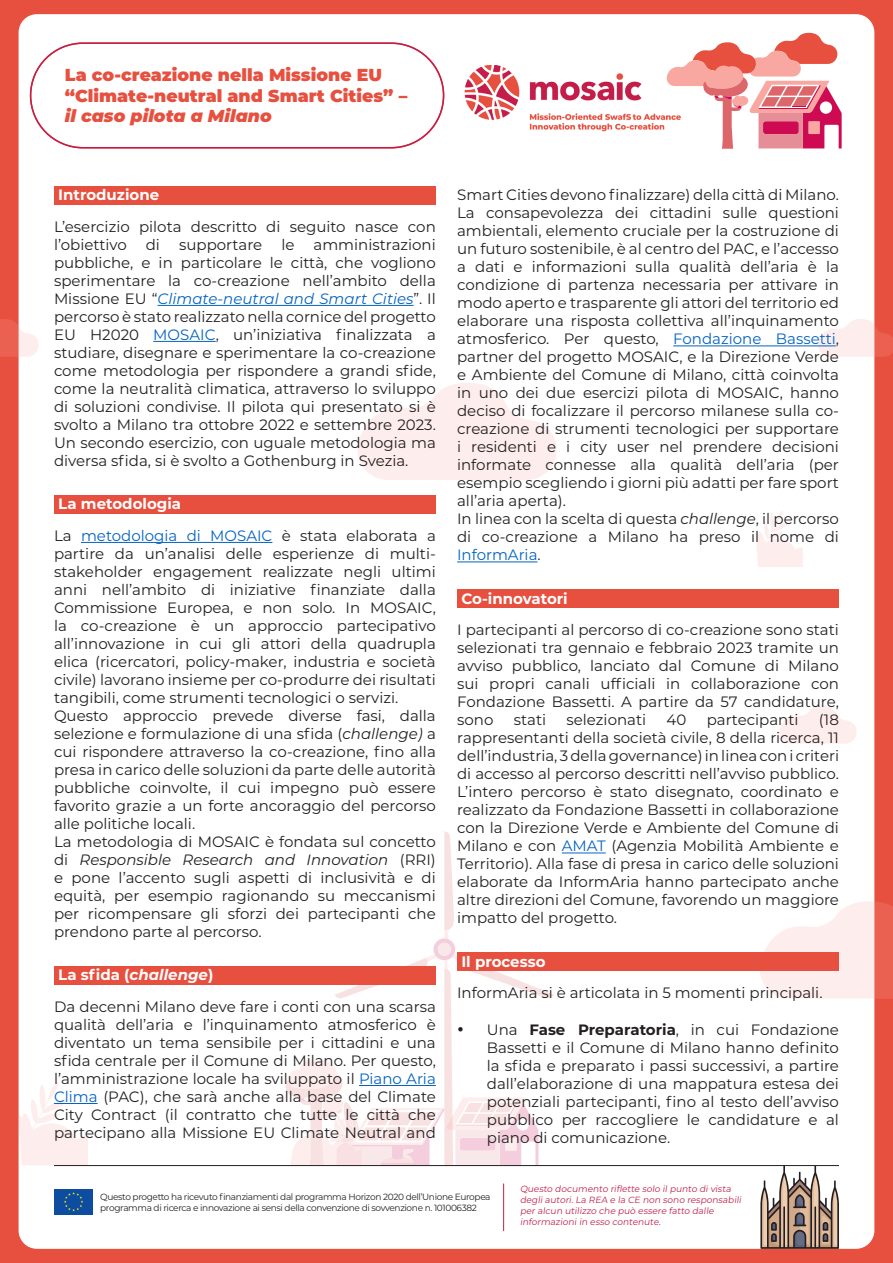
<style>
.page{position:relative;width:893px;height:1263px;background:#e7503f}
.page>*{position:absolute;margin:0;border:0;box-sizing:border-box;transform-origin:0 0}
.Normal__Web{font:900 17.25px/20.7px "Montserrat";color:#e7503f}
.t1{font:15px/18px "Montserrat";color:#231f20;text-align:justify}
.Normal__Web-2{font:700 15px "Montserrat";color:#fff}
.t2{font:9px/10.8px "Montserrat";letter-spacing:-.04em;color:#231f20}
.t3{font:9px/10.8px "Montserrat";color:#c41d49}
.s1{font-style:italic}
.s2{font-style:italic;color:#0563c1}
.s3{color:#0563c1}
.s4{font-weight:700}
</style>
<div class="page">
<div style="left:19px;top:14px;width:855px;height:1235px;background:#fff;border-radius:18px"></div>
<svg style="left:760px;top:1166px;width:79px;height:83px"></svg>
<svg style="left:358px;top:383px;width:199px;height:97px"></svg>
<svg style="left:760px;top:901px;width:133px;height:98px"></svg>
<svg style="left:19px;top:1082px;width:69px;height:83px"></svg>
<svg style="left:756px;top:511px;width:47px;height:56px"></svg>
<div style="left:30px;top:42px;width:414px;height:106px;border:2px solid #c41d49;border-radius:52px"></div>
<svg style="left:0;top:319px;width:39px;height:38px"></svg>
<svg style="left:779px;top:706px;width:78px;height:38px"></svg>
<svg style="left:817px;top:319px;width:76px;height:38px"></svg>
<div style="left:54px;top:186px;width:382px;height:18px;background:#e7503f"></div>
<hr style="left:158px;top:305px;width:256px;height:1px;background:#0563c1">
<hr style="left:153px;top:341px;width:63px;height:1px;background:#0563c1">
<div style="left:54px;top:495px;width:382px;height:18px;background:#e7503f"></div>
<hr style="left:81px;top:542px;width:191px;height:1px;background:#0563c1">
<div style="left:54px;top:966px;width:382px;height:18px;background:#e7503f"></div>
<hr style="left:54px;top:1103px;width:44px;height:1px;background:#0563c1">
<hr style="left:673px;top:345px;width:163px;height:1px;background:#0563c1">
<hr style="left:457px;top:561px;width:80px;height:1px;background:#0563c1">
<div style="left:457px;top:589px;width:382px;height:19px;background:#e7503f"></div>
<hr style="left:562px;top:852px;width:44px;height:1px;background:#0563c1">
<div style="left:457px;top:952px;width:382px;height:19px;background:#e7503f"></div>
<img style="left:464px;top:66px;width:202px;height:65px">
<svg style="left:666px;top:33px;width:176px;height:116px"></svg>
<hr style="left:54px;top:1165px;width:785px;height:1px;background:#231f20">
<svg style="left:54px;top:1214px;width:39px;height:1px"></svg>
<div style="left:54px;top:1189px;width:39px;height:25px;background:#0d4da1"></div>
<svg style="left:64px;top:1192px;width:19px;height:19px"></svg>
<hr style="left:503px;top:1183px;width:1px;height:48px;background:#c41d49">
<svg style="left:284px;top:831px;width:271px;height:335px"></svg>
<p class="Normal__Web" style="left:65px;top:63px;width:344px">La co-creazione nella Missione EU “Climate-neutral and Smart Cities” – <span class="s1">il caso pilota a Milano</span></p>
<p class="Normal__Web-2" style="left:58px;top:184px;width:103px">Introduzione</p>
<p class="t1" style="left:54px;top:217px;width:383px">L’esercizio pilota descritto di seguito nasce con l’obiettivo</p>
<p class="t1" style="left:54px;top:235px;width:383px;text-indent:259px">amministrazioni pubbliche, e in particolare le città, che vogliono sperimentare la co-creazione nell’ambito della Missione EU “<span class="s2">Climate-neutral and Smart Cities</span>”. Il percorso è stato realizzato nella cornice del progetto EU H2020 <span class="s3">MOSAIC</span>, un’iniziativa finalizzata a studiare, disegnare e sperimentare la co-creazione come metodologia per rispondere a grandi sfide, come la neutralità climatica, attraverso lo sviluppo di soluzioni condivise. Il pilota qui presentato si è svolto a Milano tra ottobre 2022 e settembre 2023.<br>Un secondo esercizio, con uguale metodologia ma diversa sfida, si è svolto a Gothenburg in Svezia.</p>
<p class="Normal__Web-2" style="left:58px;top:493px;width:124px">La metodologia</p>
<p class="t1" style="left:54px;top:526px;width:383px">La <span class="s3">metodologia di MOSAIC</span> è stata elaborata a partire da un’analisi delle esperienze di multi&shy;stakeholder engagement realizzate negli ultimi anni nell’ambito di iniziative finanziate dalla Commissione Europea, e non solo. In MOSAIC, la co-creazione è un approccio partecipativo all’innovazione in cui gli attori della quadrupla elica (ricercatori, policy-maker, industria e società civile) lavorano insieme per co-produrre dei risultati tangibili, come strumenti tecnologici o servizi.</p>
<p class="t1" style="left:54px;top:706px;width:383px">Questo approccio prevede diverse fasi, dalla selezione e formulazione di una sfida (<span class="s1">challenge)</span> a cui rispondere attraverso la co-creazione, fino alla presa in carico delle soluzioni da parte delle autorità pubbliche coinvolte, il cui impegno può essere favorito grazie a un forte ancoraggio del percorso alle politiche locali.</p>
<p class="t1" style="left:54px;top:832px;width:383px">La metodologia di MOSAIC è fondata sul concetto di <span class="s1">Responsible Research and Innovation</span> (RRI) e pone l’accento sugli aspetti di inclusività e di equità, per esempio ragionando su meccanismi per ricompensare gli sforzi dei partecipanti che prendono parte al percorso.</p>
<p class="Normal__Web-2" style="left:58px;top:964px;width:157px">La sfida (<span class="s1">challenge</span>)</p>
<p class="t1" style="left:54px;top:997px;width:383px">Da decenni Milano deve fare i conti con una scarsa qualità dell’aria e l’inquinamento atmosferico è diventato un tema sensibile per i cittadini e una sfida centrale per il Comune di Milano. Per questo, l’amministrazione locale ha sviluppato il <span class="s3">Piano Aria Clima</span> (PAC), che sarà anche alla base del Climate City Contract (il contratto che tutte le città che partecipano alla Missione EU Climate Neutral and</p>
<p class="t1" style="left:146px;top:235px;width:16px">di</p>
<p class="t1" style="left:179px;top:235px;width:85px">supportare</p>
<p class="t1" style="left:281px;top:235px;width:15px">le</p>
<p class="t1" style="left:457px;top:186px;width:383px">Smart Cities devono finalizzare) della città di Milano.</p>
<p class="t1" style="left:457px;top:204px;width:383px">La consapevolezza dei cittadini sulle questioni ambientali, elemento cruciale per la costruzione di un futuro sostenibile, è al centro del PAC, e l’accesso a dati e informazioni sulla qualità dell’aria è la condizione di partenza necessaria per attivare in modo aperto e trasparente gli attori del territorio ed elaborare una risposta collettiva all’inquinamento atmosferico. Per questo, <span class="s3">Fondazione Bassetti</span>, partner del progetto MOSAIC, e la Direzione Verde e Ambiente del Comune di Milano, città coinvolta in uno dei due esercizi pilota di MOSAIC, hanno deciso di focalizzare il percorso milanese sulla co&shy;creazione di strumenti tecnologici per supportare i residenti e i city user nel prendere decisioni informate connesse alla qualità dell’aria (per esempio scegliendo i giorni più adatti per fare sport all’aria aperta).</p>
<p class="t1" style="left:457px;top:510px;width:383px">In linea con la scelta di questa <span class="s1">challenge</span>, il percorso di co-creazione a Milano ha preso il nome di <span class="s3">InformAria</span>.</p>
<p class="Normal__Web-2" style="left:461px;top:588px;width:108px">Co-innovatori</p>
<p class="t1" style="left:457px;top:621px;width:383px">I partecipanti al percorso di co-creazione sono stati selezionati tra gennaio e febbraio 2023 tramite un avviso pubblico, lanciato dal Comune di Milano sui propri canali ufficiali in collaborazione con Fondazione Bassetti. A partire da 57 candidature, sono</p>
<p class="t1" style="left:457px;top:711px;width:383px;text-indent:362px">(18 rappresentanti della società civile, 8 della ricerca, 11 dell’industria, 3 della governance) in linea con i criteri di accesso al percorso descritti nell’avviso pubblico.<br>L’intero percorso è stato disegnato, coordinato e realizzato da Fondazione Bassetti in collaborazione con la Direzione Verde e Ambiente del Comune di Milano e con <span class="s3">AMAT</span> (Agenzia Mobilità Ambiente e Territorio). Alla fase di presa in carico delle soluzioni elaborate da InformAria hanno partecipato anche altre direzioni del Comune, favorendo un maggiore impatto del progetto.</p>
<p class="Normal__Web-2" style="left:461px;top:951px;width:86px">Il processo</p>
<p class="t1" style="left:457px;top:984px;width:367px">InformAria si è articolata in 5 momenti principali.</p>
<p class="t1" style="left:487px;top:1020px;width:354px;text-indent:-30px">• Una <span class="s4">Fase Preparatoria</span>, in cui Fondazione Bassetti e il Comune di Milano hanno definito la sfida e preparato i passi successivi, a partire dall’elaborazione di una mappatura estesa dei potenziali partecipanti, fino al testo dell’avviso pubblico per raccogliere le candidature e al piano di comunicazione.</p>
<p class="t1" style="left:514px;top:711px;width:34px">stati</p>
<p class="t1" style="left:566px;top:711px;width:81px">selezionati</p>
<p class="t1" style="left:666px;top:711px;width:21px">40</p>
<p class="t1" style="left:707px;top:711px;width:93px">partecipanti</p>
<p class="t2" style="left:100px;top:1191px;width:392px">Questo progetto ha ricevuto finanziamenti dal programma Horizon 2020 dell’Unione Europea programma di ricerca e innovazione ai sensi della convenzione di sovvenzione n. 101006382</p>
<p class="t3" style="left:520px;top:1183px;width:224px">Questo documento riflette solo il punto di vista degli autori. La REA e la CE non sono responsabili per alcun utilizzo che può essere fatto dalle informazioni in esso contenute.</p>
</div>
